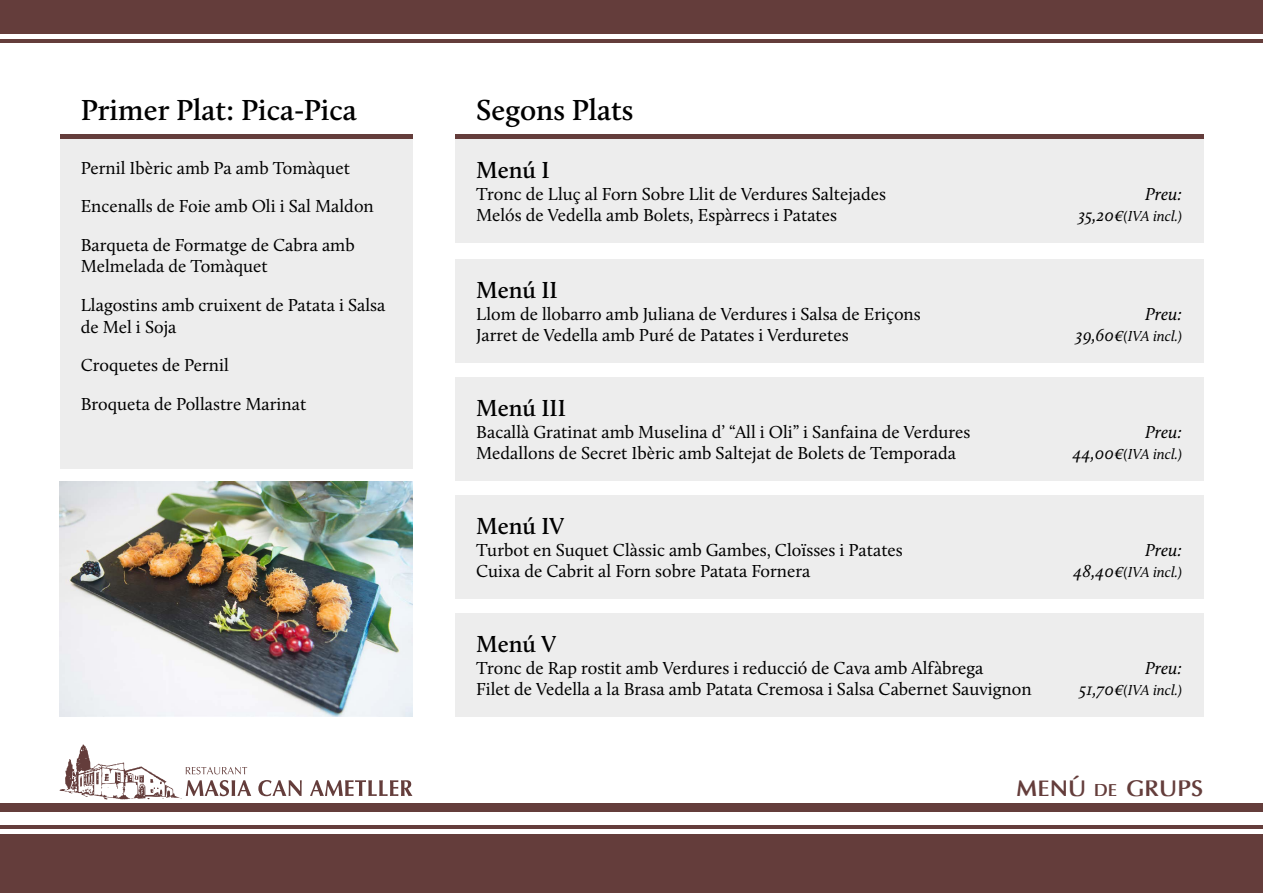
<style>
.page{position:relative;width:1263px;height:893px;background:#fff}
.page>*{position:absolute;margin:0;border:0;box-sizing:border-box;transform-origin:0 0}
.t1{font:600 30px "Calluna";color:#000}
.t2{font:600 24px "Calluna";letter-spacing:-.005em;color:#000}
.t3{font:700 22.5px "Optima";color:#643d3b}
.t4{font:18px/38.5px "Calluna";color:#000}
.t5{font:italic 18px "Calluna";color:#000}
.t6{font:italic 15px "Calluna";color:#000}
.s1{font-size:18px}
.s2{font-size:17.4px}
</style>
<div class="page">
<div style="left:0;top:804px;width:1263px;height:89px;background:#643d3b"></div>
<div style="left:0;top:812px;width:1263px;height:13px;background:#fff"></div>
<hr style="left:0;top:829px;width:1263px;height:4px;background:#fff">
<svg style="left:258px;top:780px;width:44px;height:16px"></svg>
<svg style="left:310px;top:780px;width:102px;height:16px"></svg>
<svg style="left:60px;top:744px;width:191px;height:56px"></svg>
<div style="left:0;top:0;width:1263px;height:43px;background:#643d3b"></div>
<hr style="left:0;top:34px;width:1263px;height:4px;background:#fff">
<div style="left:60px;top:139px;width:352px;height:329px;background:#ededed"></div>
<div style="left:455px;top:139px;width:748px;height:104px;background:#ededed"></div>
<div style="left:455px;top:259px;width:748px;height:104px;background:#ededed"></div>
<div style="left:455px;top:377px;width:748px;height:104px;background:#ededed"></div>
<div style="left:455px;top:495px;width:748px;height:104px;background:#ededed"></div>
<div style="left:455px;top:613px;width:748px;height:104px;background:#ededed"></div>
<hr style="left:60px;top:135px;width:352px;height:4px;background:#643d3b">
<hr style="left:455px;top:135px;width:748px;height:4px;background:#643d3b">
<img style="left:60px;top:481px;width:352px;height:236px">
<h1 class="t1" style="left:81px;top:91px;width:277px">Primer Plat: Pica-Pica</h1>
<h1 class="t1" style="left:476px;top:91px;width:159px">Segons Plats</h1>
<p class="t4" style="left:81px;top:148px;width:295px">Pernil Ibèric amb Pa amb Tomàquet<br>Encenalls de Foie amb Oli i Sal Maldon<br>Barqueta de Formatge de Cabra amb</p>
<p class="t4" style="left:81px;top:247px;width:306px">Melmelada de Tomàquet<br>Llagostins amb cruixent de Patata i Salsa</p>
<p class="t4" style="left:81px;top:307px;width:227px">de Mel i Soja<br>Croquetes de Pernil<br>Broqueta de Pollastre Marinat</p>
<h2 class="t2" style="left:476px;top:155px;width:75px">Menú I</h2>
<p class="t4" style="left:476px;top:174px;width:411px">Tronc de Lluç al Forn Sobre Llit de Verdures Saltejades</p>
<p class="t5" style="left:1145px;top:183px;width:38px">Preu:</p>
<p class="t4" style="left:476px;top:196px;width:362px">Melós de Vedella amb Bolets, Espàrrecs i Patates</p>
<p class="t6" style="left:1078px;top:207px;width:105px"><span class="s1">35,20€</span>(IVA incl.)</p>
<h2 class="t2" style="left:476px;top:275px;width:83px">Menú II</h2>
<p class="t4" style="left:476px;top:294px;width:446px">Llom de llobarro amb Juliana de Verdures i Salsa de Eriçons</p>
<p class="t5" style="left:1145px;top:303px;width:38px">Preu:</p>
<p class="t4" style="left:476px;top:316px;width:374px">Jarret de Vedella amb Puré de Patates i Verduretes</p>
<p class="t6" style="left:1076px;top:327px;width:108px"><span class="s1">39,60€</span>(IVA incl.)</p>
<h2 class="t2" style="left:476px;top:393px;width:91px">Menú III</h2>
<p class="t4" style="left:476px;top:412px;width:496px">Bacallà Gratinat amb Muselina d’ “All i Oli” i Sanfaina de Verdures</p>
<p class="t5" style="left:1145px;top:421px;width:38px">Preu:</p>
<p class="t4" style="left:476px;top:434px;width:481px">Medallons de Secret Ibèric amb Saltejat de Bolets de Temporada</p>
<p class="t6" style="left:1073px;top:445px;width:111px"><span class="s1">44,00€</span>(IVA incl.)</p>
<h2 class="t2" style="left:476px;top:511px;width:90px">Menú IV</h2>
<p class="t4" style="left:476px;top:530px;width:428px">Turbot en Suquet Clàssic amb Gambes, Cloïsses i Patates</p>
<p class="t5" style="left:1145px;top:539px;width:38px">Preu:</p>
<p class="t4" style="left:476px;top:552px;width:336px">Cuixa de Cabrit al Forn sobre Patata Fornera</p>
<p class="t6" style="left:1073px;top:563px;width:110px"><span class="s1">48,40€</span>(IVA incl.)</p>
<h2 class="t2" style="left:476px;top:629px;width:81px">Menú V</h2>
<p class="t4" style="left:476px;top:648px;width:509px">Tronc de Rap rostit amb Verdures i reducció de Cava amb Alfàbrega</p>
<p class="t5" style="left:1145px;top:657px;width:38px">Preu:</p>
<p class="t4" style="left:476px;top:670px;width:557px">Filet de Vedella a la Brasa amb Patata Cremosa i Salsa Cabernet Sauvignon</p>
<p class="t6" style="left:1079px;top:681px;width:104px"><span class="s1">51,70€</span>(IVA incl.)</p>
<p class="t3" style="left:1016px;top:775px;width:188px">MENÚ <span class="s2">DE</span> GRUPS</p>
</div>
